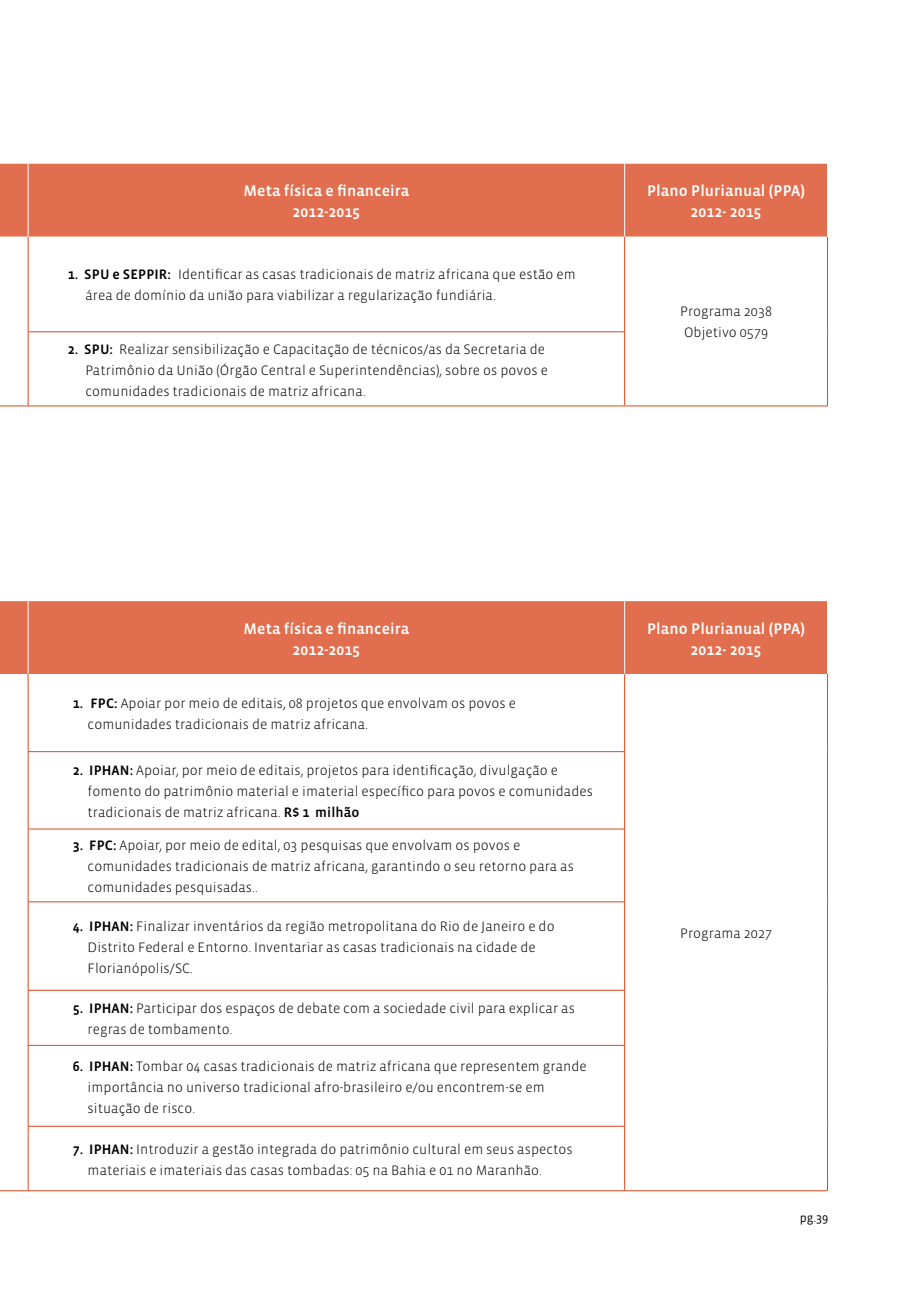
<style>
.page{position:relative;width:918px;height:1290px;background:#fff}
.page>*{position:absolute;margin:0;border:0;box-sizing:border-box;transform-origin:0 0}
.t1{font:500 15.75px/21px "Vista Sans OT";letter-spacing:.005em;color:#fff;text-align:center}
.t2{font:300 14px/21px "Vista Sans OT";letter-spacing:.005em;color:#000}
.t3{font:12.25px "Vista Sans OT";color:#000}
.s1{font-weight:500}
</style>
<div class="page">
<div style="left:0;top:164px;width:827px;height:73px;background:#e16e4e"></div>
<hr style="left:28px;top:237px;width:1px;height:95px;background:#da471f">
<hr style="left:624px;top:237px;width:1px;height:95px;background:#da471f">
<hr style="left:28px;top:331px;width:597px;height:1px;background:#da471f">
<hr style="left:28px;top:332px;width:1px;height:73px;background:#da471f">
<hr style="left:624px;top:332px;width:1px;height:73px;background:#da471f">
<hr style="left:827px;top:237px;width:1px;height:95px;background:#da471f">
<hr style="left:827px;top:332px;width:1px;height:73px;background:#da471f">
<svg style="left:0;top:405px;width:28px;height:1px"></svg>
<hr style="left:28px;top:405px;width:596px;height:1px;background:#da471f">
<hr style="left:624px;top:405px;width:204px;height:1px;background:#da471f">
<hr style="left:28px;top:164px;width:1px;height:73px;background:#fff">
<hr style="left:624px;top:164px;width:1px;height:73px;background:#fff">
<div style="left:0;top:601px;width:827px;height:73px;background:#e16e4e"></div>
<hr style="left:28px;top:674px;width:1px;height:77px;background:#da471f">
<hr style="left:624px;top:674px;width:1px;height:77px;background:#da471f">
<hr style="left:28px;top:751px;width:597px;height:1px;background:#da471f">
<hr style="left:28px;top:752px;width:1px;height:77px;background:#da471f">
<hr style="left:624px;top:752px;width:1px;height:77px;background:#da471f">
<hr style="left:28px;top:829px;width:597px;height:1px;background:#da471f">
<hr style="left:28px;top:829px;width:1px;height:72px;background:#da471f">
<hr style="left:624px;top:829px;width:1px;height:72px;background:#da471f">
<hr style="left:28px;top:901px;width:597px;height:1px;background:#da471f">
<hr style="left:28px;top:902px;width:1px;height:88px;background:#da471f">
<hr style="left:624px;top:902px;width:1px;height:88px;background:#da471f">
<hr style="left:28px;top:990px;width:597px;height:1px;background:#da471f">
<hr style="left:28px;top:990px;width:1px;height:55px;background:#da471f">
<hr style="left:624px;top:990px;width:1px;height:55px;background:#da471f">
<hr style="left:28px;top:1045px;width:597px;height:1px;background:#da471f">
<hr style="left:28px;top:1045px;width:1px;height:81px;background:#da471f">
<hr style="left:624px;top:1045px;width:1px;height:81px;background:#da471f">
<hr style="left:28px;top:1126px;width:597px;height:1px;background:#da471f">
<hr style="left:28px;top:1126px;width:1px;height:64px;background:#da471f">
<hr style="left:624px;top:1126px;width:1px;height:64px;background:#da471f">
<hr style="left:827px;top:674px;width:1px;height:78px;background:#da471f">
<hr style="left:827px;top:752px;width:1px;height:77px;background:#da471f">
<hr style="left:827px;top:829px;width:1px;height:73px;background:#da471f">
<hr style="left:827px;top:902px;width:1px;height:88px;background:#da471f">
<hr style="left:827px;top:990px;width:1px;height:55px;background:#da471f">
<hr style="left:827px;top:1045px;width:1px;height:81px;background:#da471f">
<hr style="left:827px;top:1126px;width:1px;height:64px;background:#da471f">
<svg style="left:0;top:1190px;width:28px;height:1px"></svg>
<hr style="left:28px;top:1190px;width:596px;height:1px;background:#da471f">
<hr style="left:624px;top:1190px;width:204px;height:1px;background:#da471f">
<hr style="left:28px;top:601px;width:1px;height:73px;background:#fff">
<hr style="left:624px;top:601px;width:1px;height:73px;background:#fff">
<p class="t1" style="left:243px;top:181px;width:167px">Meta física e financeira<br>2012-2015</p>
<p class="t1" style="left:647px;top:181px;width:159px">Plano Plurianual (PPA)<br>2012- 2015</p>
<p class="t2" style="left:85px;top:264px;width:492px;text-indent:-18px"><span class="s1">1. SPU e SEPPIR:</span> Identificar as casas tradicionais de matriz africana que estão em área de domínio da união para viabilizar a regularização fundiária.</p>
<p class="t2" style="left:85px;top:339px;width:464px;text-indent:-18px"><span class="s1">2. SPU:</span> Realizar sensibilização e Capacitação de técnicos/as da Secretaria de<br>Patrimônio da União (Órgão Central e Superintendências), sobre os povos e comunidades tradicionais de matriz africana.</p>
<p class="t2" style="left:680px;top:301px;width:93px">Programa 2038<br>Objetivo 0579</p>
<p class="t1" style="left:243px;top:618px;width:167px">Meta física e financeira<br>2012-2015</p>
<p class="t1" style="left:647px;top:618px;width:159px">Plano Plurianual (PPA)<br>2012- 2015</p>
<p class="t2" style="left:88px;top:693px;width:430px;text-indent:-15px"><span class="s1">1. FPC:</span> Apoiar por meio de editais, 08 projetos que envolvam os povos e comunidades tradicionais de matriz africana.</p>
<p class="t2" style="left:88px;top:760px;width:507px;text-indent:-15px"><span class="s1">2. IPHAN:</span> Apoiar, por meio de editais, projetos para identificação, divulgação e fomento do patrimônio material e imaterial específico para povos e comunidades tradicionais de matriz africana. <span class="s1">R$ 1 milhão</span></p>
<p class="t2" style="left:88px;top:835px;width:488px;text-indent:-15px"><span class="s1">3. FPC:</span> Apoiar, por meio de edital, 03 pesquisas que envolvam os povos e comunidades tradicionais de matriz africana, garantindo o seu retorno para as comunidades pesquisadas..</p>
<p class="t2" style="left:88px;top:916px;width:468px;text-indent:-15px"><span class="s1">4. IPHAN:</span> Finalizar inventários da região metropolitana do Rio de Janeiro e do<br>Distrito Federal e Entorno. Inventariar as casas tradicionais na cidade de<br>Florianópolis/SC.</p>
<p class="t2" style="left:88px;top:998px;width:489px;text-indent:-15px"><span class="s1">5. IPHAN:</span> Participar dos espaços de debate com a sociedade civil para explicar as regras de tombamento.</p>
<p class="t2" style="left:88px;top:1056px;width:500px;text-indent:-15px"><span class="s1">6. IPHAN:</span> Tombar 04 casas tradicionais de matriz africana que representem grande importância no universo tradicional afro-brasileiro e/ou encontrem-se em situação de risco.</p>
<p class="t2" style="left:88px;top:1139px;width:486px;text-indent:-15px"><span class="s1">7. IPHAN:</span> Introduzir a gestão integrada do patrimônio cultural em seus aspectos materiais e imateriais das casas tombadas: 05 na Bahia e 01 no Maranhão.</p>
<p class="t2" style="left:680px;top:923px;width:93px">Programa 2027</p>
<p class="t3" style="left:800px;top:1211px;width:30px">pg.39</p>
</div>
